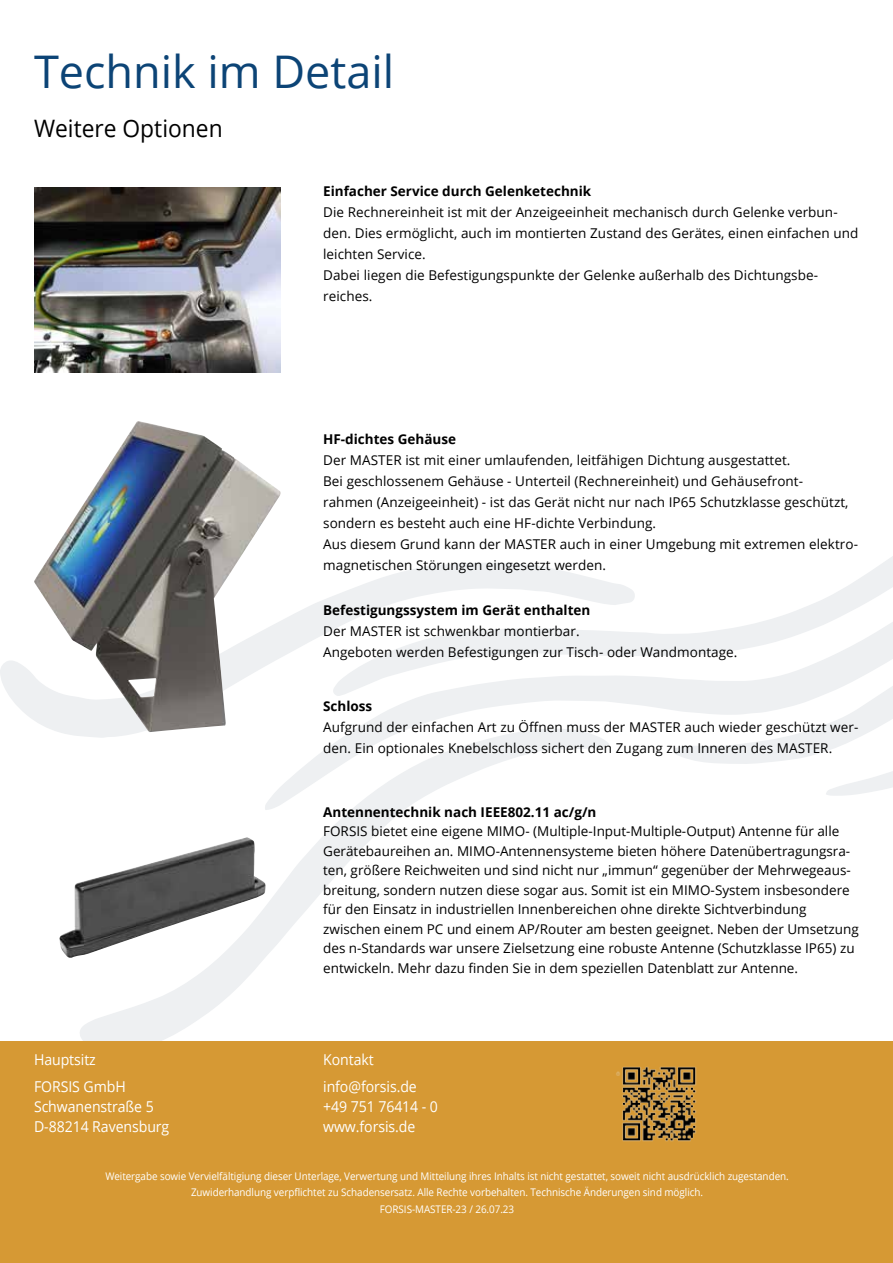
<style>
.page{position:relative;width:893px;height:1263px;background:#fff}
.page>*{position:absolute;margin:0;border:0;box-sizing:border-box;transform-origin:0 0}
.t1{font:45px "Open Sans";color:#0c4476}
.t2{font:24px "Open Sans";color:#000;scale:.95 1}
.t3{font:15px/26.7px "Open Sans";letter-spacing:-.005em;color:#fff;scale:.94 1}
.t4{font:13.5px/21px "Open Sans";letter-spacing:.005em;color:#000}
.t5{font:700 13.5px "Open Sans";color:#000}
.t6{font:10.5px/16.5px "Open Sans";letter-spacing:-.005em;color:#fff;text-align:center;scale:.94 1}
</style>
<div class="page">
<svg style="left:674px;top:697px;width:152px;height:67px"></svg>
<svg style="left:635px;top:556px;width:258px;height:141px"></svg>
<svg style="left:0;top:563px;width:635px;height:173px"></svg>
<svg style="left:79px;top:728px;width:531px;height:314px"></svg>
<svg style="left:826px;top:593px;width:67px;height:203px"></svg>
<div style="left:0;top:1042px;width:893px;height:221px;background:#d69934"></div>
<img style="left:616px;top:1066px;width:81px;height:76px">
<img style="left:34px;top:187px;width:247px;height:185px">
<img style="left:59px;top:837px;width:207px;height:121px">
<img style="left:34px;top:421px;width:247px;height:311px">
<h1 class="t1" style="left:34px;top:41px;width:362px">Technik im Detail</h1>
<h2 class="t2" style="left:34px;top:112px;width:200px">Weitere Optionen</h2>
<p class="t5" style="left:323px;top:181px;width:270px">Einfacher Service durch Gelenketechnik</p>
<p class="t4" style="left:323px;top:201px;width:537px">Die Rechnereinheit ist mit der Anzeigeeinheit mechanisch durch Gelenke verbun&shy;den. Dies ermöglicht, auch im montierten Zustand des Gerätes, einen einfachen und leichten Service.<br>Dabei liegen die Befestigungspunkte der Gelenke außerhalb des Dichtungsbe&shy;reiches.</p>
<p class="t5" style="left:323px;top:430px;width:134px">HF-dichtes Gehäuse</p>
<p class="t4" style="left:323px;top:449px;width:536px">Der MASTER ist mit einer umlaufenden, leitfähigen Dichtung ausgestattet.<br>Bei geschlossenem Gehäuse - Unterteil (Rechnereinheit) und Gehäusefront-<br>rahmen (Anzeigeeinheit) - ist das Gerät nicht nur nach IP65 Schutzklasse geschützt, sondern es besteht auch eine HF-dichte Verbindung.<br>Aus diesem Grund kann der MASTER auch in einer Umgebung mit extremen elektro&shy;magnetischen Störungen eingesetzt werden.</p>
<p class="t5" style="left:323px;top:600px;width:269px">Befestigungssystem im Gerät enthalten</p>
<p class="t4" style="left:323px;top:620px;width:416px">Der MASTER ist schwenkbar montierbar.<br>Angeboten werden Befestigungen zur Tisch- oder Wandmontage.</p>
<p class="t5" style="left:323px;top:697px;width:51px">Schloss</p>
<p class="t4" style="left:323px;top:716px;width:537px">Aufgrund der einfachen Art zu Öffnen muss der MASTER auch wieder geschützt wer&shy;den. Ein optionales Knebelschloss sichert den Zugang zum Inneren des MASTER.</p>
<p class="t5" style="left:323px;top:802px;width:275px">Antennentechnik nach IEEE802.11 ac/g/n</p>
<p class="t4" style="left:323px;top:821px;width:537px;line-height:19.5px">FORSIS bietet eine eigene MIMO- (Multiple-Input-Multiple-Output) Antenne für alle Gerätebaureihen an. MIMO-Antennensysteme bieten höhere Datenübertragungsra&shy;ten, größere Reichweiten und sind nicht nur „immun“ gegenüber der Mehrwegeaus&shy;breitung, sondern nutzen diese sogar aus. Somit ist ein MIMO-System insbesondere für den Einsatz in industriellen Innenbereichen ohne direkte Sichtverbindung zwischen einem PC und einem AP/Router am besten geeignet. Neben der Umsetzung des n-Standards war unsere Zielsetzung eine robuste Antenne (Schutzklasse IP65) zu entwickeln. Mehr dazu finden Sie in dem speziellen Datenblatt zur Antenne.</p>
<p class="t3" style="left:323px;top:1046px;width:101px">Kontakt info@forsis.de</p>
<p class="t3" style="left:323px;top:1096px;width:124px;line-height:20.2px">+49 751 76414 - 0 www.forsis.de</p>
<p class="t6" style="left:105px;top:1167px;width:729px">Weitergabe sowie Vervielfältigiung dieser Unterlage, Verwertung und Mitteilung ihres Inhalts ist nicht gestattet, soweit nicht ausdrücklich zugestanden.<br>Zuwiderhandlung verpflichtet zu Schadensersatz. Alle Rechte vorbehalten. Technische Änderungen sind möglich.<br>FORSIS-MASTER-23 / 26.07.23</p>
<p class="t3" style="left:34px;top:1046px;width:99px">Hauptsitz<br>FORSIS GmbH</p>
<p class="t3" style="left:34px;top:1096px;width:145px;line-height:20.2px">Schwanenstraße 5<br>D-88214 Ravensburg</p>
</div>
